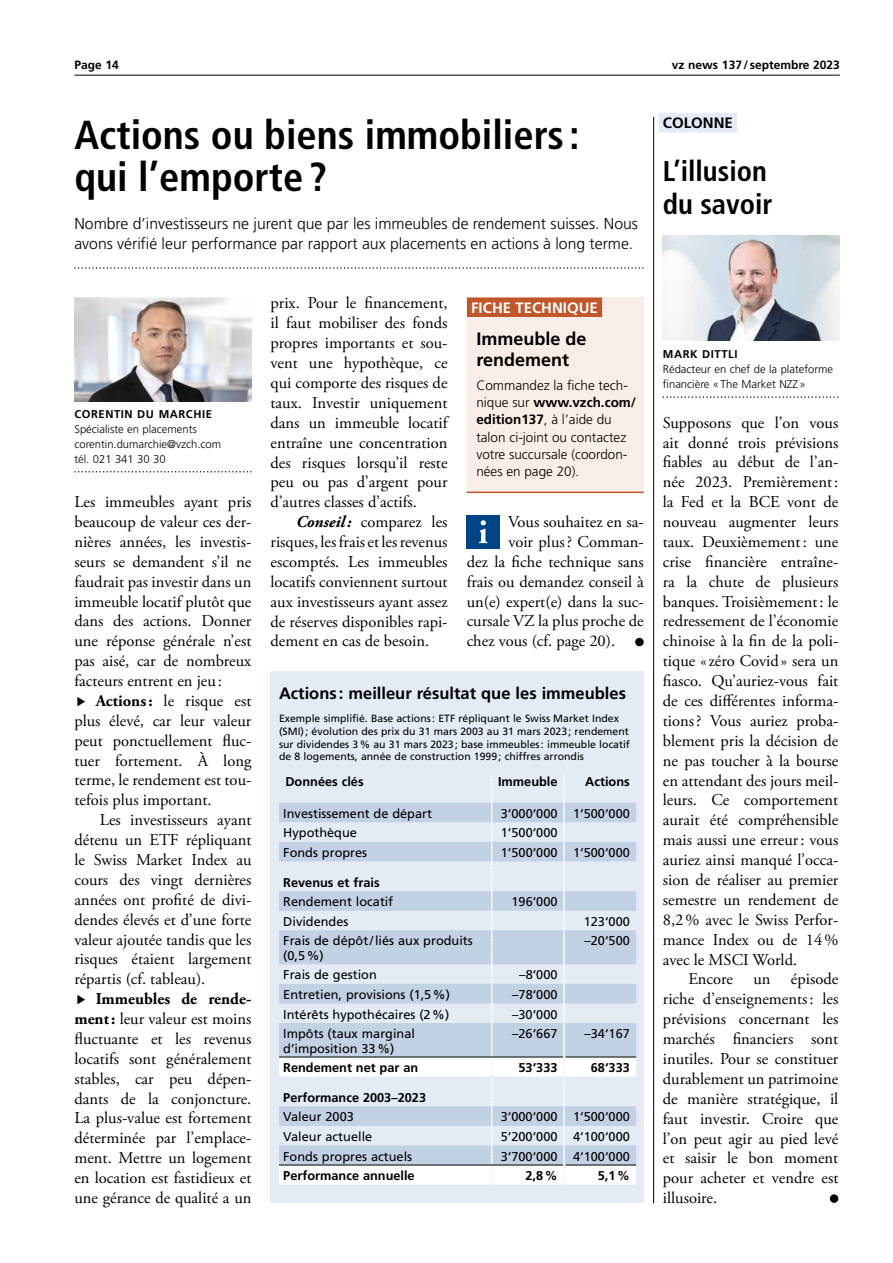
<style>
.page{position:relative;width:893px;height:1263px;background:#fff}
.page>*{position:absolute;margin:0;border:0;box-sizing:border-box;transform-origin:0 0}
.t1{font:700 condensed 40.5px/42px "Frutiger LT Std";color:#000}
.t2{font:700 condensed 28.5px/33px "Frutiger LT Std";color:#000}
.t3{font:700 18px/21px "Frutiger LT Pro";color:#000}
.t4{font:16.5px/20px "Adobe Garamond Pro";color:#000;text-align:justify}
.t5{font:700 16.5px "Frutiger LT Pro";color:#000}
.t6{font:300 15.75px/20px "Frutiger LT Pro";color:#000}
.t7{font:700 15px "Frutiger LT Pro";color:#fff}
.t8{font:700 15px "Frutiger LT Pro";color:#000}
.t9{font:300 13.5px/17.2px "Frutiger LT Pro";color:#000}
.t10{font:12.75px/15.3px "Frutiger LT Pro";color:#000}
.t11{font:700 12.75px "Frutiger LT Pro";color:#000}
.t12{font:700 12px "Frutiger LT Pro";color:#000}
.t13{font:300 11.25px/15px "Frutiger LT Pro";color:#000}
.t14{font:700 11.25px "Frutiger LT Pro";letter-spacing:.05em;color:#000}
.t15{font:10.5px/12.6px "Frutiger LT Pro";color:#000}
.s1{font-weight:700}
.s2{font-weight:700;font-style:italic}
</style>
<div class="page">
<div style="left:659px;top:113px;width:78px;height:19px;background:#e4ebf4"></div>
<hr style="left:653px;top:117px;width:1px;height:1086px;background:#000">
<hr style="left:74px;top:75px;width:766px;height:1px;background:#000">
<svg style="left:74px;top:267px;width:570px;height:2px"></svg>
<svg style="left:74px;top:471px;width:177px;height:1px"></svg>
<img style="left:74px;top:297px;width:177px;height:105px">
<div style="left:467px;top:515px;width:33px;height:33px;background:#048"></div>
<svg style="left:479px;top:520px;width:9px;height:23px"></svg>
<div style="left:635px;top:638px;width:9px;height:8px;background:#000;border-radius:50%"></div>
<svg style="left:663px;top:396px;width:175px;height:2px"></svg>
<img style="left:663px;top:235px;width:177px;height:105px">
<div style="left:830px;top:1194px;width:8px;height:9px;background:#000;border-radius:50%"></div>
<div style="left:271px;top:672px;width:373px;height:531px;background:#e4ebf4"></div>
<svg style="left:279px;top:803px;width:357px;height:254px;fill:#c2d1e3"></svg>
<svg style="left:279px;top:1058px;width:357px;height:126px"></svg>
<svg style="left:491px;top:774px;width:2px;height:410px"></svg>
<hr style="left:279px;top:1057px;width:213px;height:1px;background:#000">
<hr style="left:492px;top:1057px;width:71px;height:1px;background:#000">
<hr style="left:565px;top:1057px;width:71px;height:1px;background:#000">
<hr style="left:279px;top:1165px;width:213px;height:1px;background:#000">
<hr style="left:492px;top:1165px;width:71px;height:1px;background:#000">
<hr style="left:565px;top:1165px;width:71px;height:1px;background:#000">
<svg style="left:563px;top:774px;width:2px;height:410px"></svg>
<div style="left:467px;top:297px;width:177px;height:196px;background:#f9eee7"></div>
<hr style="left:467px;top:492px;width:177px;height:1px;background:#c1562a">
<div style="left:467px;top:297px;width:135px;height:20px;background:#c1562a"></div>
<p class="t12" style="left:74px;top:57px;width:46px">Page 14</p>
<p class="t12" style="left:672px;top:57px;width:169px">vz news 137/ septembre 2023</p>
<h1 class="t1" style="left:74px;top:114px;width:507px">Actions ou biens immobiliers : qui l’emporte?</h1>
<p class="t6" style="left:74px;top:214px;width:565px">Nombre d’investisseurs ne jurent que par les immeubles de rendement suisses. Nous avons vérifié leur performance par rapport aux placements en actions à long terme.</p>
<p class="t14" style="left:74px;top:407px;width:139px">CORENTIN DU MARCHIE</p>
<p class="t13" style="left:74px;top:421px;width:148px">Spécialiste en placements corentin.dumarchie@vzch.com tél. 021 341 30 30</p>
<p class="t4" style="left:74px;top:492px;width:178px">Les immeubles ayant pris beaucoup de valeur ces der&shy;nières années, les investis&shy;seurs se demandent s’il ne faudrait pas investir dans un immeuble locatif plutôt que dans des actions. Donner une réponse générale n’est pas aisé, car de nombreux facteurs entrent en jeu:</p>
<p class="t4" style="left:74px;top:691px;width:179px;text-indent:21px"><span class="s1">Actions:</span> le risque est plus élevé, car leur valeur peut ponctuellement fluc&shy;tuer fortement. À long terme, le rendement est tou&shy;tefois plus important.</p>
<p class="t4" style="left:74px;top:811px;width:179px;text-indent:26px">Les investisseurs ayant détenu un ETF répliquant le Swiss Market Index au cours des vingt dernières années ont profité de divi&shy;dendes élevés et d’une forte valeur ajoutée tandis que les risques étaient largement répartis (cf. tableau).</p>
<p class="t4" style="left:74px;top:989px;width:179px;text-indent:21px"><span class="s1">Immeubles de rende&shy;ment:</span> leur valeur est moins fluctuante et les revenus locatifs sont généralement stables, car peu dépen&shy;dants de la conjoncture.<br>La plus-value est fortement déterminée par l’emplace&shy;ment. Mettre un logement en location est fastidieux et une gérance de qualité a un</p>
<p class="t4" style="left:271px;top:294px;width:179px">prix. Pour le financement, il faut mobiliser des fonds propres importants et sou&shy;vent une hypothèque, ce qui comporte des risques de taux. Investir uniquement dans un immeuble locatif entraîne une concentration des risques lorsqu’il reste peu ou pas d’argent pour d’autres classes d’actifs.</p>
<p class="t4" style="left:271px;top:512px;width:179px;text-indent:26px"><span class="s2">Conseil:</span> comparez les risques, les frais et les revenus escomptés. Les immeubles locatifs conviennent surtout aux investisseurs ayant assez de réserves disponibles rapi&shy;dement en cas de besoin.</p>
<p class="t4" style="left:508px;top:512px;width:137px">Vous souhaitez en sa-</p>
<p class="t7" style="left:471px;top:299px;width:128px">FICHE TECHNIQUE</p>
<p class="t3" style="left:476px;top:328px;width:112px">Immeuble de rendement</p>
<p class="t9" style="left:476px;top:377px;width:161px">Commandez la fiche tech&shy;nique sur <span class="s1">www.vzch.com/ edition137</span>, à l’aide du talon ci-joint ou contactez votre succursale (coordon&shy;nées en page 20).</p>
<p class="t4" style="left:508px;top:532px;width:137px">voir plus? Comman-</p>
<p class="t4" style="left:467px;top:552px;width:178px">dez la fiche technique sans</p>
<p class="t4" style="left:467px;top:572px;width:178px">frais ou demandez conseil à</p>
<p class="t4" style="left:467px;top:592px;width:178px">un(e) expert(e) dans la suc-</p>
<p class="t4" style="left:467px;top:612px;width:178px">cursale VZ la plus proche de</p>
<p class="t4" style="left:467px;top:632px;width:150px">chez vous (cf. page 20).</p>
<p class="t5" style="left:279px;top:684px;width:348px">Actions : meilleur résultat que les immeubles</p>
<p class="t15" style="left:279px;top:712px;width:352px">Exemple simplifié. Base actions: ETF répliquant le Swiss Market Index (SMI); évolution des prix du 31 mars 2003 au 31 mars 2023; rendement sur dividendes 3% au 31 mars 2023; base immeubles: immeuble locatif de 8 logements, année de construction 1999; chiffres arrondis</p>
<p class="t11" style="left:285px;top:774px;width:80px">Données clés</p>
<p class="t11" style="left:498px;top:774px;width:61px">Immeuble</p>
<p class="t11" style="left:585px;top:774px;width:46px">Actions</p>
<p class="t10" style="left:283px;top:806px;width:150px">Investissement de départ</p>
<p class="t10" style="left:501px;top:806px;width:130px">3‘000‘000 1‘500‘000</p>
<p class="t10" style="left:283px;top:825px;width:75px">Hypothèque</p>
<p class="t10" style="left:501px;top:825px;width:58px">1‘500‘000</p>
<p class="t10" style="left:283px;top:845px;width:85px">Fonds propres</p>
<p class="t10" style="left:501px;top:845px;width:130px">1‘500‘000 1‘500‘000</p>
<p class="t11" style="left:283px;top:874px;width:98px">Revenus et frais</p>
<p class="t10" style="left:283px;top:894px;width:111px">Rendement locatif</p>
<p class="t10" style="left:511px;top:894px;width:48px">196‘000</p>
<p class="t10" style="left:283px;top:914px;width:67px">Dividendes</p>
<p class="t10" style="left:584px;top:914px;width:48px">123‘000</p>
<p class="t10" style="left:283px;top:933px;width:191px">Frais de dépôt/liés aux produits (0,5%)</p>
<p class="t10" style="left:584px;top:933px;width:47px">–20‘500</p>
<p class="t10" style="left:283px;top:967px;width:95px">Frais de gestion</p>
<p class="t10" style="left:519px;top:967px;width:40px">–8‘000</p>
<p class="t10" style="left:283px;top:987px;width:168px">Entretien, provisions (1,5%)</p>
<p class="t10" style="left:512px;top:987px;width:47px">–78‘000</p>
<p class="t10" style="left:283px;top:1006px;width:167px">Intérêts hypothécaires (2%)</p>
<p class="t10" style="left:512px;top:1006px;width:47px">–30‘000</p>
<p class="t10" style="left:283px;top:1026px;width:133px">Impôts (taux marginal d’imposition 33%)</p>
<p class="t10" style="left:512px;top:1026px;width:47px">–26‘667</p>
<p class="t10" style="left:584px;top:1026px;width:47px">–34‘167</p>
<p class="t11" style="left:283px;top:1060px;width:136px">Rendement net par an</p>
<p class="t11" style="left:519px;top:1060px;width:40px">53‘333</p>
<p class="t11" style="left:591px;top:1060px;width:40px">68‘333</p>
<p class="t11" style="left:283px;top:1090px;width:144px">Performance 2003–2023</p>
<p class="t10" style="left:283px;top:1109px;width:72px">Valeur 2003</p>
<p class="t10" style="left:501px;top:1109px;width:130px">3‘000‘000 1‘500‘000</p>
<p class="t10" style="left:283px;top:1129px;width:91px">Valeur actuelle</p>
<p class="t10" style="left:501px;top:1129px;width:130px">5‘200‘000 4‘100‘000</p>
<p class="t10" style="left:283px;top:1148px;width:130px">Fonds propres actuels</p>
<p class="t10" style="left:501px;top:1148px;width:130px">3‘700‘000 4‘100‘000</p>
<p class="t11" style="left:283px;top:1168px;width:133px">Performance annuelle</p>
<p class="t11" style="left:525px;top:1168px;width:34px">2,8%</p>
<p class="t11" style="left:598px;top:1168px;width:34px">5,1%</p>
<p class="t8" style="left:663px;top:114px;width:72px">COLONNE</p>
<h2 class="t2" style="left:663px;top:154px;width:111px">L’illusion du savoir</h2>
<p class="t14" style="left:663px;top:347px;width:76px">MARK DITTLI</p>
<p class="t13" style="left:663px;top:362px;width:172px">Rédacteur en chef de la plateforme financière «The Market NZZ»</p>
<p class="t4" style="left:663px;top:413px;width:177px">Supposons que l’on vous ait donné trois prévisions fiables au début de l’an&shy;née 2023. Premièrement: la Fed et la BCE vont de nouveau augmenter leurs taux. Deuxièmement: une crise financière entraîne&shy;ra la chute de plusieurs banques. Troisièmement: le redressement de l’économie chinoise à la fin de la poli&shy;tique «zéro Covid» sera un fiasco. Qu’auriez-vous fait de ces différentes informa&shy;tions? Vous auriez proba&shy;blement pris la décision de ne pas toucher à la bourse en attendant des jours meil&shy;leurs. Ce comportement aurait été compréhensible mais aussi une erreur: vous auriez ainsi manqué l’occa&shy;sion de réaliser au premier semestre un rendement de 8,2% avec le Swiss Perfor&shy;mance Index ou de 14% avec le MSCI World.</p>
<p class="t4" style="left:663px;top:970px;width:177px;text-indent:26px">Encore un épisode riche d’enseignements: les prévisions concernant les marchés financiers sont inutiles. Pour se constituer durablement un patrimoine de manière stratégique, il faut investir. Croire que l’on peut agir au pied levé et saisir le bon moment pour acheter et vendre est illusoire.</p>
</div>
